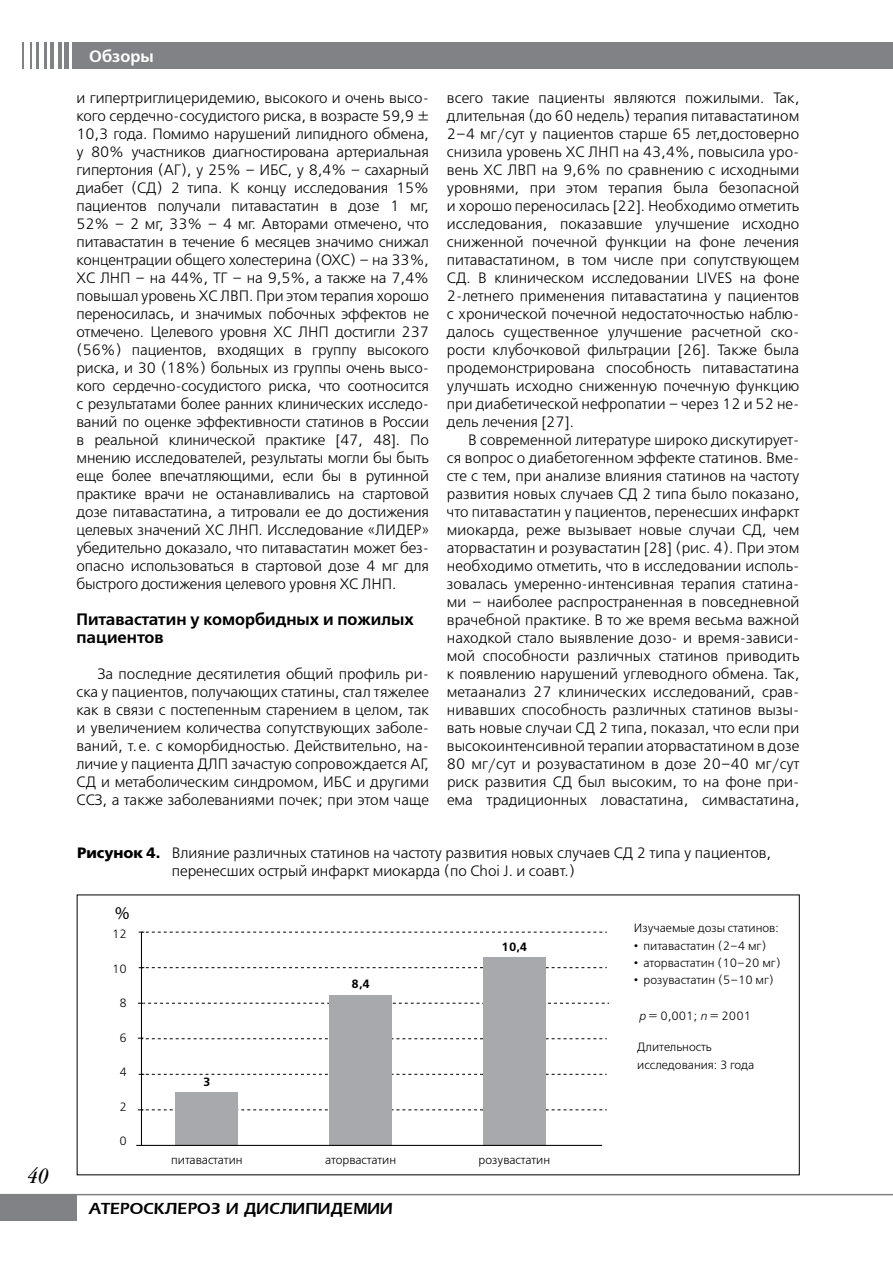
<style>
.page{position:relative;width:893px;height:1263px;background:#fff}
.page>*{position:absolute;margin:0;border:0;box-sizing:border-box;transform-origin:0 0}
.t1{font:italic 300 24px "Garamondcond";color:#000}
.t2{font:18px "Myriad Pro";color:#000}
.t3{font:16.5px/18px "Free Set Demi C";color:#000}
.t4{font:600 16.5px "Everest";color:#000}
.t5{font:16.5px "Free Set Demi C";color:#fff}
.t6{font:15px/18px "Free Set Light C";color:#000;text-align:justify}
.t7{font:12px/17.4px "Free Set Light C";color:#000}
.t8{font:12px "Free Set Light C";letter-spacing:-.02em;color:#000}
.t9{font:12px "Free Set Demi C";color:#000}
.s1{font-family:"Free Set Bold C"}
.s2{font-style:italic}
</style>
<div class="page">
<svg style="left:23px;top:43px;width:1px;height:26px"></svg>
<svg style="left:30px;top:43px;width:1px;height:26px"></svg>
<hr style="left:37px;top:43px;width:2px;height:26px;background:#808285">
<hr style="left:44px;top:43px;width:2px;height:26px;background:#808285">
<hr style="left:51px;top:43px;width:3px;height:26px;background:#808285">
<hr style="left:58px;top:43px;width:3px;height:26px;background:#808285">
<hr style="left:65px;top:43px;width:4px;height:26px;background:#808285">
<hr style="left:72px;top:43px;width:4px;height:26px;background:#808285">
<div style="left:73px;top:43px;width:820px;height:26px;background:#808285"></div>
<div style="left:0;top:1194px;width:77px;height:26px;background:#808285"></div>
<hr style="left:0;top:1194px;width:893px;height:1px;background:#808285">
<div style="left:175px;top:1092px;width:63px;height:53px;background:#a7a9ac"></div>
<hr style="left:141px;top:932px;width:1px;height:214px;background:#000">
<svg style="left:138px;top:1109px;width:469px;height:1px"></svg>
<svg style="left:138px;top:1003px;width:471px;height:1px"></svg>
<svg style="left:139px;top:932px;width:468px;height:1px"></svg>
<svg style="left:139px;top:967px;width:468px;height:1px"></svg>
<svg style="left:138px;top:1038px;width:469px;height:1px"></svg>
<svg style="left:139px;top:1074px;width:468px;height:1px"></svg>
<div style="left:329px;top:995px;width:63px;height:151px;background:#a7a9ac"></div>
<div style="left:483px;top:957px;width:63px;height:188px;background:#a7a9ac"></div>
<hr style="left:136px;top:1145px;width:466px;height:1px;background:#000">
<h1 class="t1" style="left:28px;top:1165px;width:23px">40</h1>
<p class="t5" style="left:89px;top:47px;width:66px">Обзоры</p>
<p class="t6" style="left:77px;top:90px;width:354px">и гипертриглицеридемию, высокого и очень высо&shy;кого сердечно-сосудистого риска, в возрасте 59,9 ± 10,3 года. Помимо нарушений липидного обмена, у 80% участников диагностирована артериальная гипертония (АГ), у 25% – ИБС, у 8,4% – сахарный диабет (СД) 2 типа. К концу исследования 15% пациентов получали питавастатин в дозе 1 мг, 52% – 2 мг, 33% – 4 мг. Авторами отмечено, что питавастатин в течение 6 месяцев значимо снижал концентрации общего холестерина (ОХС) – на 33%, ХС ЛНП – на 44%, ТГ – на 9,5%, а также на 7,4% повышал уровень ХС ЛВП. При этом терапия хорошо переносилась, и значимых побочных эффектов не отмечено. Целевого уровня ХС ЛНП достигли 237 (56%) пациентов, входящих в группу высокого риска, и 30 (18%) больных из группы очень высо&shy;кого сердечно-сосудистого риска, что соотносится с результатами более ранних клинических исследо&shy;ваний по оценке эффективности статинов в России в реальной клинической практике [47, 48]. По мнению исследователей, результаты могли бы быть еще более впечатляющими, если бы в рутинной практике врачи не останавливались на стартовой дозе питавастатина, а титровали ее до достижения целевых значений ХС ЛНП. Исследование «ЛИДЕР» убедительно доказало, что питавастатин может без&shy;опасно использоваться в стартовой дозе 4 мг для быстрого достижения целевого уровня ХС ЛНП.</p>
<p class="t3" style="left:77px;top:611px;width:339px">Питавастатин у коморбидных и пожилых пациентов</p>
<p class="t6" style="left:77px;top:666px;width:354px;text-indent:21px">За последние десятилетия общий профиль ри&shy;ска у пациентов, получающих статины, стал тяжелее как в связи с постепенным старением в целом, так и увеличением количества сопутствующих заболе&shy;ваний, т.е. с коморбидностью. Действительно, на&shy;личие у пациента ДЛП зачастую сопровождается АГ, СД и метаболическим синдромом, ИБС и другими ССЗ, а также заболеваниями почек; при этом чаще</p>
<p class="t6" style="left:447px;top:90px;width:354px">всего такие пациенты являются пожилыми. Так, длительная (до 60 недель) терапия питавастатином 2–4 мг/сут у пациентов старше 65 лет,достоверно снизила уровень ХС ЛНП на 43,4%, повысила уро&shy;вень ХС ЛВП на 9,6% по сравнению с исходными уровнями, при этом терапия была безопасной и хорошо переносилась [22]. Необходимо отметить исследования, показавшие улучшение исходно сниженной почечной функции на фоне лечения питавастатином, в том числе при сопутствующем СД. В клиническом исследовании LIVES на фоне 2-летнего применения питавастатина у пациентов с хронической почечной недостаточностью наблю&shy;далось существенное улучшение расчетной ско&shy;рости клубочковой фильтрации [26]. Также была продемонстрирована способность питавастатина улучшать исходно сниженную почечную функцию при диабетической нефропатии – через 12 и 52 не&shy;дель лечения [27].</p>
<p class="t6" style="left:447px;top:432px;width:354px;text-indent:21px">В современной литературе широко дискутирует&shy;ся вопрос о диабетогенном эффекте статинов. Вме&shy;сте с тем, при анализе влияния статинов на частоту развития новых случаев СД 2 типа было показано, что питавастатин у пациентов, перенесших инфаркт миокарда, реже вызывает новые случаи СД, чем аторвастатин и розувастатин [28] (рис. 4). При этом необходимо отметить, что в исследовании исполь&shy;зовалась умеренно-интенсивная терапия статина&shy;ми – наиболее распространенная в повседневной врачебной практике. В то же время весьма важной находкой стало выявление дозо- и время-зависи&shy;мой способности различных статинов приводить к появлению нарушений углеводного обмена. Так, метаанализ 27 клинических исследований, срав&shy;нивавших способность различных статинов вызы&shy;вать новые случаи СД 2 типа, показал, что если при высокоинтенсивной терапии аторвастатином в дозе 80 мг/сут и розувастатином в дозе 20–40 мг/сут риск развития СД был высоким, то на фоне при&shy;ема традиционных ловастатина, симвастатина,</p>
<p class="t6" style="left:172px;top:845px;width:601px;text-indent:-94px"><span class="s1">Рисунок 4.</span> Влияние различных статинов на частоту развития новых случаев СД 2 типа у пациентов, перенесших острый инфаркт миокарда (по Choi J. и соавт.)</p>
<p class="t2" style="left:115px;top:901px;width:16px">%</p>
<p class="t7" style="left:112px;top:926px;width:16px">12</p>
<p class="t7" style="left:112px;top:960px;width:16px">10</p>
<p class="t7" style="left:120px;top:995px;width:9px">8</p>
<p class="t7" style="left:120px;top:1029px;width:9px">6</p>
<p class="t7" style="left:120px;top:1064px;width:9px">4</p>
<p class="t7" style="left:120px;top:1098px;width:9px">2</p>
<p class="t7" style="left:120px;top:1133px;width:9px">0</p>
<p class="t9" style="left:203px;top:1075px;width:9px">3</p>
<p class="t7" style="left:171px;top:1152px;width:73px">питавастатин</p>
<p class="t9" style="left:352px;top:977px;width:20px">8,4</p>
<p class="t9" style="left:502px;top:940px;width:27px">10,4</p>
<p class="t8" style="left:325px;top:1154px;width:72px">аторвастатин</p>
<p class="t7" style="left:479px;top:1152px;width:73px">розувастатин</p>
<p class="t4" style="left:89px;top:1200px;width:305px">АТЕРОСКЛЕРОЗ И ДИСЛИПИДЕМИИ</p>
<p class="t7" style="left:634px;top:920px;width:147px">Изучаемые дозы статинов:</p>
<p class="t7" style="left:634px;top:937px;width:134px">• питавастатин (2–4 мг)</p>
<p class="t7" style="left:634px;top:955px;width:148px">• аторвастатин (10–20 мг)</p>
<p class="t7" style="left:634px;top:972px;width:142px">• розувастатин (5–10 мг)</p>
<p class="t7" style="left:639px;top:1008px;width:114px"><span class="s2">p</span> = 0,001; <span class="s2">n</span> = 2001</p>
<p class="t7" style="left:637px;top:1039px;width:119px">Длительность исследования: 3 года</p>
</div>
